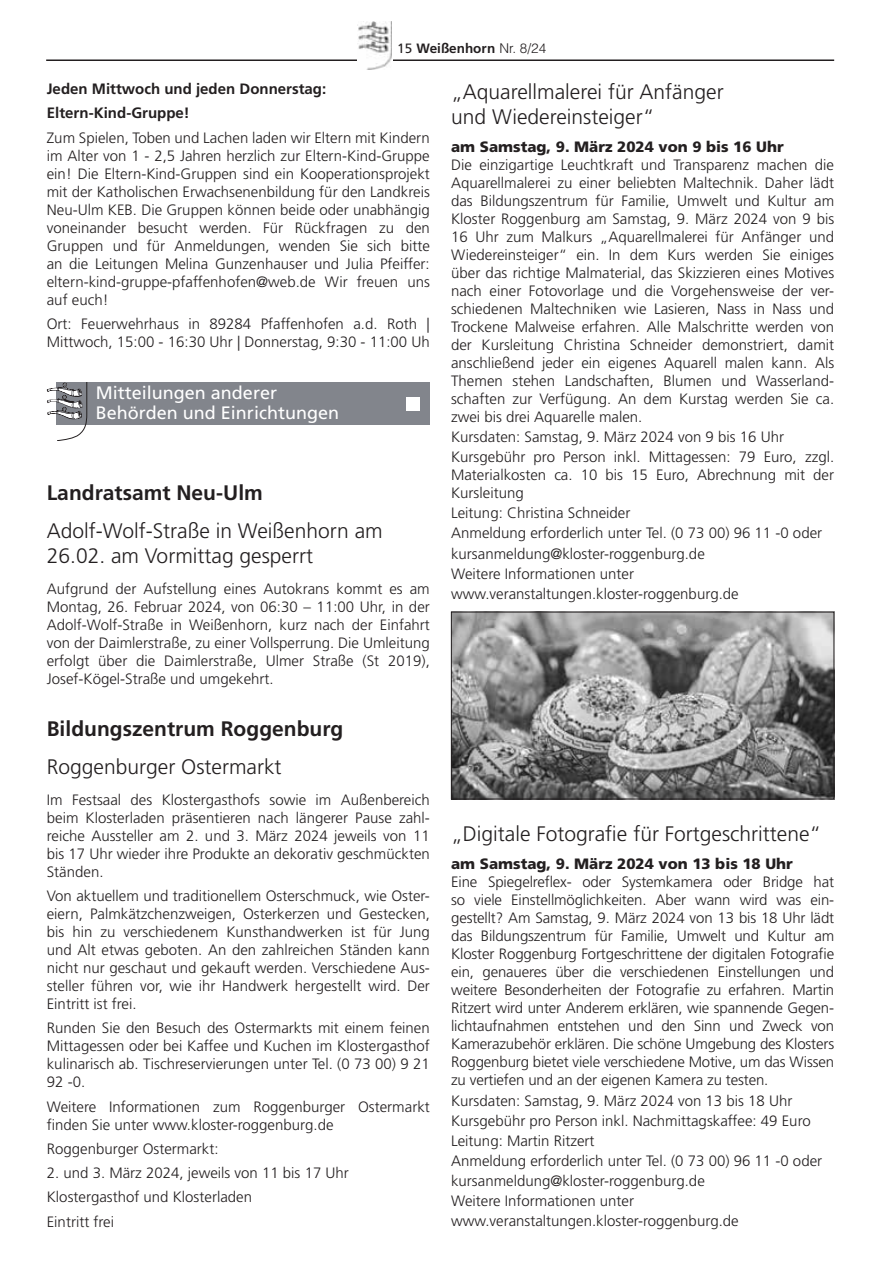
<style>
.page{position:relative;width:881px;height:1263px;background:#fff}
.page>*{position:absolute;margin:0;border:0;box-sizing:border-box;transform-origin:0 0}
.t1{font:300 21px/25.2px "Frutiger LT";color:#231f20}
.t2{font:700 21px "Frutiger LT";color:#231f20}
.t3{font:18px/19.5px "Frutiger LT";color:#fff}
.t4{font:300 15px/18px "Frutiger LT";color:#231f20;text-align:justify}
.t5{font:900 15px "Frutiger LT";color:#231f20}
.t6{font:700 15px/24.3px "Frutiger LT";color:#231f20}
.t7{font:700 13.5px "Frutiger LT";color:#231f20}
.s1{font-weight:400}
.s2{font-family:"Helvetica LT";font-weight:300}
</style>
<div class="page">
<hr style="left:46px;top:59px;width:787px;height:2px;background:#231f20">
<svg style="left:366px;top:22px;width:26px;height:48px"></svg>
<img style="left:357px;top:22px;width:34px;height:47px">
<img style="left:453px;top:614px;width:378px;height:183px">
<div style="left:451px;top:612px;width:382px;height:187px;border:1px solid #231f20"></div>
<div style="left:57px;top:382px;width:372px;height:43px;background:#82858c"></div>
<svg style="left:47px;top:382px;width:40px;height:59px"></svg>
<div style="left:405px;top:397px;width:14px;height:13px;background:#fff"></div>
<p class="t7" style="left:397px;top:40px;width:150px"><span class="s1">15</span> Weißenhorn <span class="s2">Nr. 8/24</span></p>
<h1 class="t1" style="left:451px;top:79px;width:274px">„Aquarellmalerei für Anfänger und Wiedereinsteiger“</h1>
<p class="t5" style="left:451px;top:138px;width:334px">am Samstag, 9. März 2024 von 9 bis 16 Uhr</p>
<p class="t4" style="left:451px;top:156px;width:384px">Die einzigartige Leuchtkraft und Transparenz machen die Aquarellmalerei zu einer beliebten Maltechnik. Daher lädt das Bildungszentrum für Familie, Umwelt und Kultur am Kloster Roggenburg am Samstag, 9. März 2024 von 9 bis 16 Uhr zum Malkurs „Aquarellmalerei für Anfänger und Wiedereinsteiger“ ein. In dem Kurs werden Sie einiges über das richtige Malmaterial, das Skizzieren eines Motives nach einer Fotovorlage und die Vorgehensweise der ver&shy;schiedenen Maltechniken wie Lasieren, Nass in Nass und Trockene Malweise erfahren. Alle Malschritte werden von der Kursleitung Christina Schneider demonstriert, damit anschließend jeder ein eigenes Aquarell malen kann. Als Themen stehen Landschaften, Blumen und Wasserland&shy;schaften zur Verfügung. An dem Kurstag werden Sie ca. zwei bis drei Aquarelle malen.</p>
<p class="t4" style="left:451px;top:427px;width:384px;line-height:20.1px">Kursdaten: Samstag, 9. März 2024 von 9 bis 16 Uhr<br>Kursgebühr pro Person inkl. Mittagessen: 79 Euro, zzgl.</p>
<p class="t4" style="left:451px;top:466px;width:384px">Materialkosten ca. 10 bis 15 Euro, Abrechnung mit der<br>Kursleitung</p>
<p class="t4" style="left:451px;top:503px;width:372px;line-height:20.1px;text-align:left">Leitung: Christina Schneider<br>Anmeldung erforderlich unter Tel. (0 73 00) 96 11 -0 oder kursanmeldung@kloster-roggenburg.de<br>Weitere Informationen unter www.veranstaltungen.kloster-roggenburg.de</p>
<p class="t6" style="left:47px;top:77px;width:281px">Jeden Mittwoch und jeden Donnerstag:<br>Eltern-Kind-Gruppe!</p>
<p class="t4" style="left:47px;top:129px;width:384px">Zum Spielen, Toben und Lachen laden wir Eltern mit Kindern im Alter von 1 - 2,5 Jahren herzlich zur Eltern-Kind-Gruppe ein! Die Eltern-Kind-Gruppen sind ein Kooperationsprojekt mit der Katholischen Erwachsenenbildung für den Landkreis Neu-Ulm KEB. Die Gruppen können beide oder unabhängig voneinander besucht werden. Für Rückfragen zu den Gruppen und für Anmeldungen, wenden Sie sich bitte an die Leitungen Melina Gunzenhauser und Julia Pfeiffer: eltern-kind-gruppe-pfaffenhofen@web.de Wir freuen uns auf euch!</p>
<p class="t4" style="left:47px;top:315px;width:384px">Ort: Feuerwehrhaus in 89284 Pfaffenhofen a.d. Roth |<br>Mittwoch, 15:00 - 16:30 Uhr | Donnerstag, 9:30 - 11:00 Uh</p>
<p class="t3" style="left:96px;top:383px;width:245px">Mitteilungen anderer<br>Behörden und Einrichtungen</p>
<h1 class="t2" style="left:47px;top:480px;width:217px">Landratsamt Neu-Ulm</h1>
<h1 class="t1" style="left:47px;top:518px;width:337px">Adolf-Wolf-Straße in Weißenhorn am<br>26.02. am Vormittag gesperrt</h1>
<p class="t4" style="left:47px;top:579px;width:384px">Aufgrund der Aufstellung eines Autokrans kommt es am Montag, 26. Februar 2024, von 06:30 – 11:00 Uhr, in der Adolf-Wolf-Straße in Weißenhorn, kurz nach der Einfahrt von der Daimlerstraße, zu einer Vollsperrung. Die Umleitung erfolgt über die Daimlerstraße, Ulmer Straße (St 2019), Josef-Kögel-Straße und umgekehrt.</p>
<h1 class="t2" style="left:47px;top:717px;width:298px">Bildungszentrum Roggenburg</h1>
<h1 class="t1" style="left:47px;top:754px;width:236px">Roggenburger Ostermarkt</h1>
<p class="t4" style="left:47px;top:791px;width:384px">Im Festsaal des Klostergasthofs sowie im Außenbereich beim Klosterladen präsentieren nach längerer Pause zahl&shy;reiche Aussteller am 2. und 3. März 2024 jeweils von 11 bis 17 Uhr wieder ihre Produkte an dekorativ geschmückten Ständen.</p>
<p class="t4" style="left:47px;top:887px;width:384px">Von aktuellem und traditionellem Osterschmuck, wie Oster&shy;eiern, Palmkätzchenzweigen, Osterkerzen und Gestecken, bis hin zu verschiedenem Kunsthandwerken ist für Jung und Alt etwas geboten. An den zahlreichen Ständen kann nicht nur geschaut und gekauft werden. Verschiedene Aus&shy;steller führen vor, wie ihr Handwerk hergestellt wird. Der Eintritt ist frei.</p>
<p class="t4" style="left:47px;top:1019px;width:384px">Runden Sie den Besuch des Ostermarkts mit einem feinen Mittagessen oder bei Kaffee und Kuchen im Klostergasthof kulinarisch ab. Tischreservierungen unter Tel. (0 73 00) 9 21<br>92 -0.</p>
<p class="t4" style="left:47px;top:1098px;width:384px">Weitere Informationen zum Roggenburger Ostermarkt finden Sie unter www.kloster-roggenburg.de</p>
<p class="t4" style="left:47px;top:1140px;width:173px">Roggenburger Ostermarkt:</p>
<p class="t4" style="left:47px;top:1161px;width:303px;line-height:24.3px;text-align:left">2. und 3. März 2024, jeweils von 11 bis 17 Uhr<br>Klostergasthof und Klosterladen<br>Eintritt frei</p>
<h1 class="t1" style="left:451px;top:822px;width:371px">„Digitale Fotografie für Fortgeschrittene“</h1>
<p class="t5" style="left:451px;top:855px;width:343px">am Samstag, 9. März 2024 von 13 bis 18 Uhr</p>
<p class="t4" style="left:451px;top:873px;width:384px">Eine Spiegelreflex- oder Systemkamera oder Bridge hat so viele Einstellmöglichkeiten. Aber wann wird was ein&shy;gestellt? Am Samstag, 9. März 2024 von 13 bis 18 Uhr lädt das Bildungszentrum für Familie, Umwelt und Kultur am Kloster Roggenburg Fortgeschrittene der digitalen Fotografie ein, genaueres über die verschiedenen Einstellungen und weitere Besonderheiten der Fotografie zu erfahren. Martin Ritzert wird unter Anderem erklären, wie spannende Gegen&shy;lichtaufnahmen entstehen und den Sinn und Zweck von Kamerazubehör erklären. Die schöne Umgebung des Klosters Roggenburg bietet viele verschiedene Motive, um das Wissen zu vertiefen und an der eigenen Kamera zu testen.</p>
<p class="t4" style="left:451px;top:1090px;width:372px;line-height:20.1px;text-align:left">Kursdaten: Samstag, 9. März 2024 von 13 bis 18 Uhr Kursgebühr pro Person inkl. Nachmittagskaffee: 49 Euro Leitung: Martin Ritzert<br>Anmeldung erforderlich unter Tel. (0 73 00) 96 11 -0 oder kursanmeldung@kloster-roggenburg.de<br>Weitere Informationen unter www.veranstaltungen.kloster-roggenburg.de</p>
</div>
